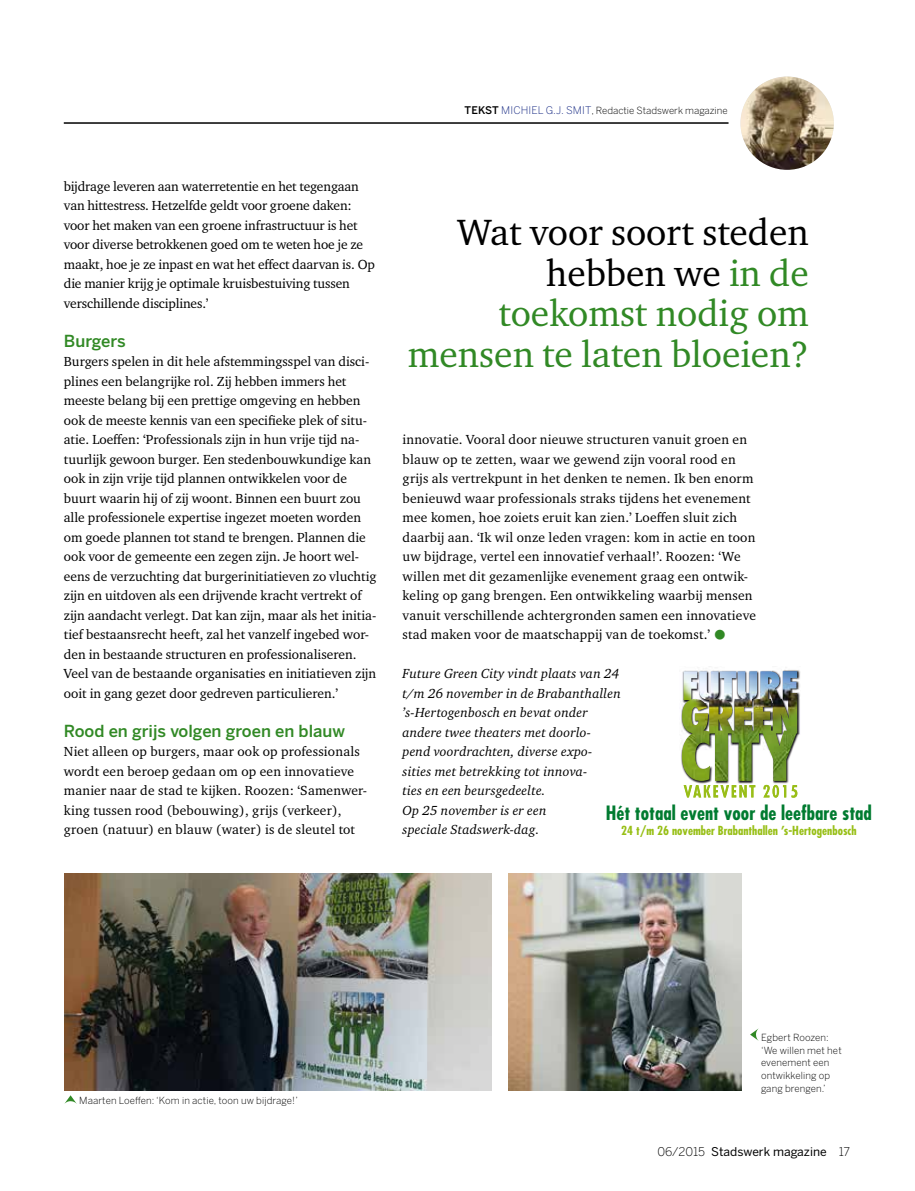
<style>
.page{position:relative;width:915px;height:1191px;background:#fff}
.page>*{position:absolute;margin:0;border:0;box-sizing:border-box;transform-origin:0 0}
.t1{font:37.5px/40.5px "Charter ITC Std";color:#318925;text-align:right}
.t2{font:700 condensed 19.2px "Futura";color:#007b30}
.t3{font:500 16.5px "Benton Sans";color:#318925}
.t4{font:13.5px/19.5px "Charter ITC Std";color:#000}
.t5{font:italic 13.5px/19.5px "Charter ITC Std";letter-spacing:.015em;color:#000}
.t6{font:700 condensed 12.15px "Futura";color:#97bf15}
.t7{font:12px "Benton Sans";color:#000}
.t8{font:300 9.75px/12.8px "Benton Sans";letter-spacing:.01em;color:#000}
.s1{font-weight:500;font-size:10.5px}
.s2{font-size:10.5px;color:#162983}
.s3{color:#000}
.s4{font-family:"Tahoma";font-size:28.5px;color:#318925}
.s5{font-weight:300}
</style>
<div class="page">
<img style="left:740px;top:77px;width:93px;height:93px;border-radius:47px">
<hr style="left:64px;top:123px;width:664px;height:1px;background:#000">
<img style="left:685px;top:666px;width:115px;height:132px">
<svg style="left:683px;top:785px;width:72px;height:12px"></svg>
<svg style="left:763px;top:785px;width:34px;height:12px"></svg>
<img style="left:681px;top:671px;width:116px;height:110px">
<img style="left:64px;top:873px;width:427px;height:217px">
<img style="left:508px;top:873px;width:233px;height:217px">
<svg style="left:64px;top:1095px;width:13px;height:9px"></svg>
<svg style="left:750px;top:1029px;width:8px;height:12px"></svg>
<p class="t8" style="left:464px;top:104px;width:264px"><span class="s1">TEKST</span> <span class="s2">MICHIEL G.J. SMIT</span>, Redactie Stadswerk magazine</p>
<p class="t4" style="left:64px;top:176px;width:312px">bijdrage leveren aan waterretentie en het tegengaan van hittestress. Hetzelfde geldt voor groene daken: voor het maken van een groene infrastructuur is het voor diverse betrokkenen goed om te weten hoe je ze maakt, hoe je ze inpast en wat het effect daarvan is. Op die manier krijg je optimale kruisbestuiving tussen verschillende disciplines.’</p>
<p class="t3" style="left:64px;top:331px;width:63px">Burgers</p>
<p class="t4" style="left:64px;top:351px;width:314px">Burgers spelen in dit hele afstemmingsspel van disci&shy;plines een belangrijke rol. Zij hebben immers het meeste belang bij een prettige omgeving en hebben ook de meeste kennis van een specifieke plek of situ&shy;atie. Loeffen: ‘Professionals zijn in hun vrije tijd na&shy;tuurlijk gewoon burger. Een stedenbouwkundige kan ook in zijn vrije tijd plannen ontwikkelen voor de buurt waarin hij of zij woont. Binnen een buurt zou alle professionele expertise ingezet moeten worden om goede plannen tot stand te brengen. Plannen die ook voor de gemeente een zegen zijn. Je hoort wel&shy;eens de verzuchting dat burgerinitiatieven zo vluchtig zijn en uitdoven als een drijvende kracht vertrekt of zijn aandacht verlegt. Dat kan zijn, maar als het initia&shy;tief bestaansrecht heeft, zal het vanzelf ingebed wor&shy;den in bestaande structuren en professionaliseren.<br>Veel van de bestaande organisaties en initiatieven zijn ooit in gang gezet door gedreven particulieren.’</p>
<p class="t3" style="left:64px;top:721px;width:282px">Rood en grijs volgen groen en blauw</p>
<p class="t4" style="left:64px;top:741px;width:305px">Niet alleen op burgers, maar ook op professionals wordt een beroep gedaan om op een innovatieve manier naar de stad te kijken. Roozen: ‘Samenwer&shy;king tussen rood (bebouwing), grijs (verkeer), groen (natuur) en blauw (water) is de sleutel tot</p>
<h1 class="t1" style="left:407px;top:212px;width:402px"><span class="s3">Wat voor soort steden hebben we</span> in de toekomst nodig om mensen te laten bloeien?</h1>
<p class="t4" style="left:402px;top:429px;width:355px">innovatie. Vooral door nieuwe structuren vanuit groen en blauw op te zetten, waar we gewend zijn vooral rood en grijs als vertrekpunt in het denken te nemen. Ik ben enorm benieuwd waar professionals straks tijdens het evenement mee komen, hoe zoiets eruit kan zien.’ Loeffen sluit zich daarbij aan. ‘Ik wil onze leden vragen: kom in actie en toon uw bijdrage, vertel een innovatief verhaal!’. Roozen: ‘We willen met dit gezamenlijke evenement graag een ontwik&shy;keling op gang brengen. Een ontwikkeling waarbij mensen vanuit verschillende achtergronden samen een innovatieve stad maken voor de maatschappij van de toekomst.’ <span class="s4">•</span></p>
<p class="t5" style="left:402px;top:663px;width:220px">Future Green City vindt plaats van 24 t/m 26 november in de Brabanthallen ’s-Hertogenbosch en bevat onder andere twee theaters met doorlo&shy;pend voordrachten, diverse expo&shy;sities met betrekking tot innova-<br>ties en een beursgedeelte.<br>Op 25 november is er een<br>speciale Stadswerk-dag.</p>
<h2 class="t2" style="left:605px;top:801px;width:267px">Hét totaal event voor de leefbare stad</h2>
<p class="t6" style="left:621px;top:822px;width:237px">24 t/m 26 november Brabanthallen ’s-Hertogenbosch</p>
<p class="t8" style="left:79px;top:1094px;width:220px">Maarten Loeffen: ‘Kom in actie, toon uw bijdrage!’</p>
<p class="t8" style="left:760px;top:1030px;width:82px">Egbert Roozen: ‘We willen met het evenement een ontwikkeling op gang brengen.’</p>
<p class="t7" style="left:657px;top:1144px;width:194px"><span class="s5">06/2015</span> Stadswerk magazine <span class="s5">17</span></p>
</div>
